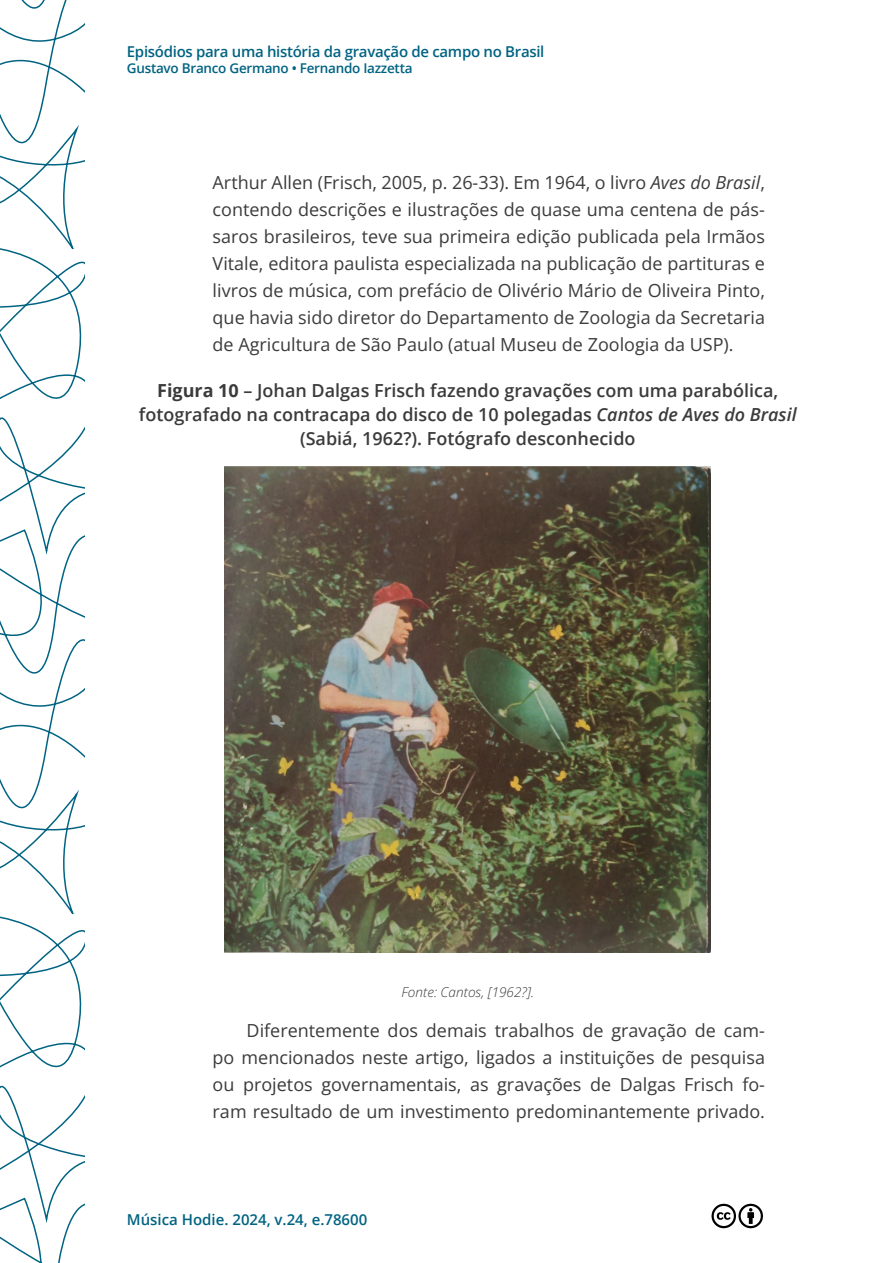
<style>
.page{position:relative;width:893px;height:1263px;background:#fff}
.page>*{position:absolute;margin:0;border:0;box-sizing:border-box;transform-origin:0 0}
.t1{font:18px/27px "Open Sans";color:#3c3b3b;text-align:justify}
.t2{font:600 18px/24px "Open Sans";color:#3c3b3b;text-align:center}
.t3{font:600 15px "Open Sans";letter-spacing:-.02em;color:#006382}
.t4{font:600 15px "Open Sans";color:#006382}
.t5{font:600 13.5px "Open Sans";letter-spacing:-.02em;color:#006382}
.t6{font:italic 300 13.5px "Open Sans";color:#3c3b3b}
.s1{font-style:italic}
.s2{font-weight:700}
</style>
<div class="page">
<svg style="left:0;top:0;width:84px;height:1263px"></svg>
<svg style="left:711px;top:1203px;width:52px;height:26px"></svg>
<img style="left:225px;top:466px;width:486px;height:486px">
<p class="t3" style="left:127px;top:41px;width:419px">Episódios para uma história da gravação de campo no Brasil</p>
<p class="t5" style="left:127px;top:59px;width:287px">Gustavo Branco Germano • Fernando Iazzetta</p>
<p class="t1" style="left:213px;top:169px;width:554px">Arthur Allen (Frisch, 2005, p. 26-33). Em 1964, o livro <span class="s1">Aves do Brasil</span>, contendo descrições e ilustrações de quase uma centena de pás&shy;saros brasileiros, teve sua primeira edição publicada pela Irmãos Vitale, editora paulista especializada na publicação de partituras e livros de música, com prefácio de Olivério Mário de Oliveira Pinto, que havia sido diretor do Departamento de Zoologia da Secretaria de Agricultura de São Paulo (atual Museu de Zoologia da USP).</p>
<p class="t2" style="left:139px;top:378px;width:659px"><span class="s2">Figura 10</span> – Johan Dalgas Frisch fazendo gravações com uma parabólica, fotografado na contracapa do disco de 10 polegadas <span class="s1">Cantos de Aves do Brasil </span>(Sabiá, 1962?). Fotógrafo desconhecido</p>
<p class="t6" style="left:401px;top:982px;width:134px">Fonte: Cantos, [1962?].</p>
<p class="t1" style="left:213px;top:1016px;width:554px;text-indent:34px">Diferentemente dos demais trabalhos de gravação de cam&shy;po mencionados neste artigo, ligados a instituições de pesquisa ou projetos governamentais, as gravações de Dalgas Frisch fo&shy;ram resultado de um investimento predominantemente privado.</p>
<p class="t4" style="left:127px;top:1209px;width:242px">Música Hodie. 2024, v.24, e.78600</p>
</div>
